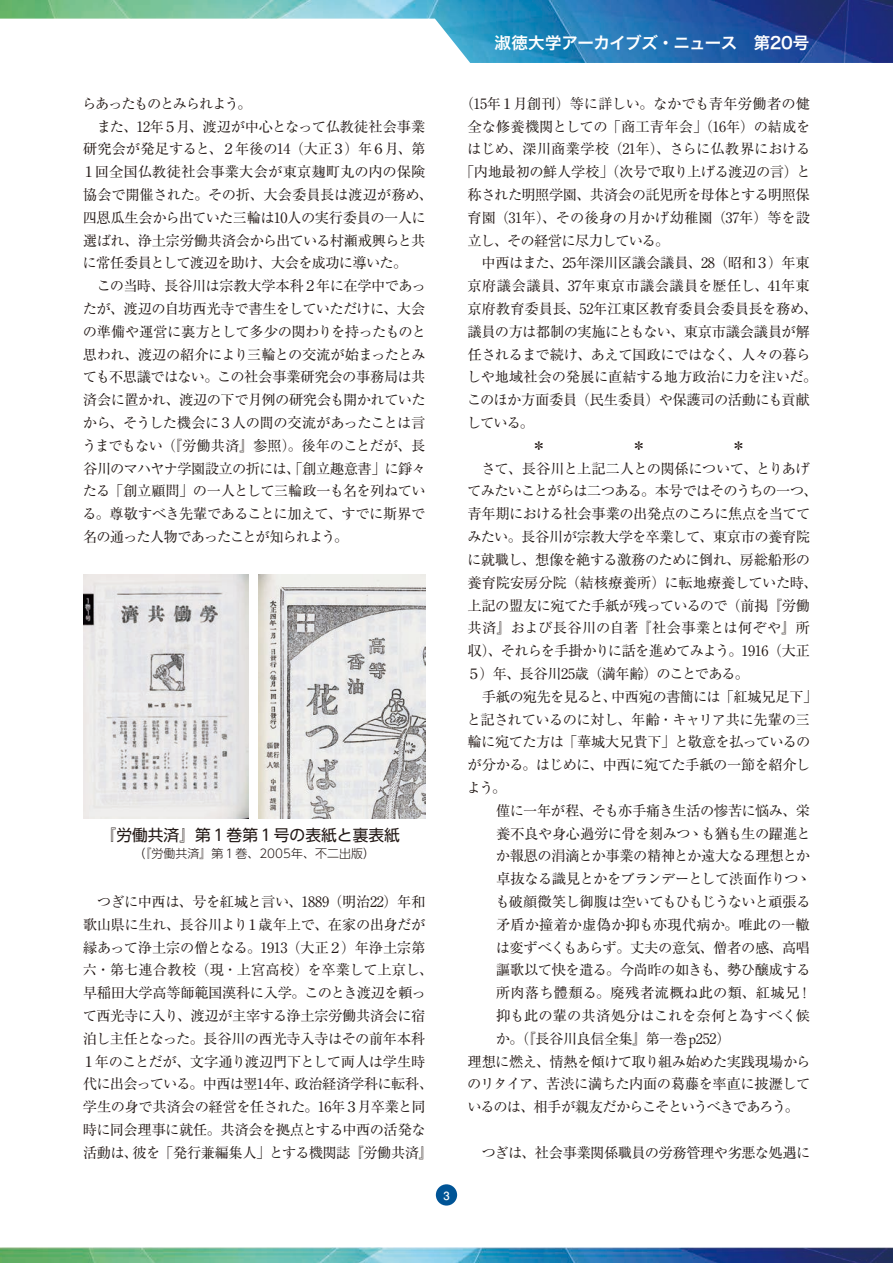
<style>
.page{position:relative;width:893px;height:1263px;background:#fff}
.page>*{position:absolute;margin:0;border:0;box-sizing:border-box;transform-origin:0 0}
.t1{font:16.5px "Hira Kaku Pro W6";letter-spacing:-.02em;color:#fff}
.t2{font:15.75px "UD Shin Go Pro";color:#231916}
.t3{font:14.25px/22.8px "Ryumin Pro";letter-spacing:-.03em;color:#231916}
.t4{font:14.25px "Ryumin Pro";letter-spacing:-.005em;color:#231916}
.t5{font:14.25px "Ryumin Pro";letter-spacing:-.01em;color:#231916}
.t6{font:14.25px "Ryumin Pro";letter-spacing:.01em;color:#231916}
.t7{font:14.25px "Ryumin Pro";letter-spacing:.025em;color:#231916}
.t8{font:14.25px "Ryumin Pro";letter-spacing:-.075em;color:#231916}
.t9{font:14.25px "Ryumin Pro";letter-spacing:-.05em;color:#231916}
.t10{font:14.25px "Ryumin Pro";letter-spacing:-.07em;color:#231916}
.t11{font:14.25px "Ryumin Pro";letter-spacing:-.06em;color:#231916}
.t12{font:14.25px "Ryumin Pro";letter-spacing:-.09em;color:#231916}
.t13{font:300 12px "UD Shin Go Pro";color:#231916}
.t14{font:700 11.25px "Futo Go B101 Pro";color:#fff}
.s1{font-family:"Adobe Caslon Pro";font-size:15.15px}
.s2{font-family:"Ryumin Pr 6 N"}
</style>
<div class="page">
<div style="left:436px;top:1184px;width:21px;height:21px;background:#005496;border-radius:50%"></div>
<img style="left:1px;top:0;width:892px;height:63px">
<img style="left:1px;top:1247px;width:892px;height:16px">
<svg style="left:0;top:0;width:1px;height:19px"></svg>
<svg style="left:0;top:1247px;width:1px;height:16px"></svg>
<img style="left:83px;top:575px;width:165px;height:243px">
<img style="left:259px;top:575px;width:166px;height:243px">
<p class="t12" style="left:82px;top:92px;width:171px">らあったものとみられよう。</p>
<p class="t3" style="left:97px;top:114px;width:330px">また、12年５月、渡辺が中心となって仏教徒社会事業</p>
<p class="t5" style="left:83px;top:138px;width:344px">研究会が発足すると、２年後の14（大正３）年６月、第</p>
<p class="t6" style="left:82px;top:161px;width:345px">１回全国仏教徒社会事業大会が東京麹町丸の内の保険</p>
<p class="t5" style="left:83px;top:184px;width:352px">協会で開催された。その折、大会委員長は渡辺が務め、</p>
<p class="t3" style="left:83px;top:205px;width:344px">四恩瓜生会から出ていた三輪は10人の実行委員の一人に</p>
<p class="t3" style="left:83px;top:228px;width:344px">選ばれ、浄土宗労働共済会から出ている村瀬戒興らと共</p>
<p class="t9" style="left:83px;top:252px;width:326px">に常任委員として渡辺を助け、大会を成功に導いた。</p>
<p class="t3" style="left:97px;top:274px;width:331px">この当時、長谷川は宗教大学本科２年に在学中であっ</p>
<p class="t3" style="left:83px;top:296px;width:344px">たが、渡辺の自坊西光寺で書生をしていただけに、大会</p>
<p class="t3" style="left:83px;top:319px;width:345px">の準備や運営に裏方として多少の関わりを持ったものと</p>
<p class="t3" style="left:83px;top:342px;width:344px">思われ、渡辺の紹介により三輪との交流が始まったとみ</p>
<p class="t3" style="left:83px;top:365px;width:344px">ても不思議ではない。この社会事業研究会の事務局は共</p>
<p class="t3" style="left:83px;top:388px;width:344px">済会に置かれ、渡辺の下で月例の研究会も開かれていた</p>
<p class="t3" style="left:83px;top:410px;width:344px">から、そうした機会に３人の間の交流があったことは言</p>
<p class="t3" style="left:82px;top:433px;width:345px">うまでもない（『労働共済』参照）。後年のことだが、長</p>
<p class="t3" style="left:83px;top:456px;width:345px">谷川のマハヤナ学園設立の折には、「創立趣意書」に錚々</p>
<p class="t3" style="left:83px;top:479px;width:344px">たる「創立顧問」の一人として三輪政一も名を列ねてい</p>
<p class="t3" style="left:83px;top:502px;width:344px">る。尊敬すべき先輩であることに加えて、すでに斯界で</p>
<p class="t10" style="left:83px;top:526px;width:267px">名の通った人物であったことが知られよう。</p>
<p class="t2" style="left:101px;top:822px;width:301px">『労働共済』第１巻第１号の表紙と裏表紙</p>
<p class="t13" style="left:133px;top:844px;width:243px">（『労働共済』第１巻、2005年、不二出版）</p>
<p class="t3" style="left:82px;top:889px;width:353px;text-align:center">つぎに中西は、号を紅城と言い、1889（明治22）年和<br>歌山県に生れ、長谷川より１歳年上で、在家の出身だが縁あって浄土宗の僧となる。1913（大正２）年浄土宗第六・第七連合教校（現・上宮高校）を卒業して上京し、早稲田大学高等師範国漢科に入学。このとき渡辺を頼って西光寺に入り、渡辺が主宰する浄土宗労働共済会に宿泊し主任となった。長谷川の西光寺入寺はその前年本科<br>１年のことだが、文字通り渡辺門下として両人は学生時代に出会っている。中西は翌14年、政治経済学科に転科、学生の身で共済会の経営を任された。16年３月卒業と同時に同会理事に就任。共済会を拠点とする中西の活発な活動は、彼を「発行兼編集人」とする機関誌『労働共済』</p>
<p class="t14" style="left:443px;top:1186px;width:8px">3</p>
<p class="t1" style="left:494px;top:28px;width:316px">淑徳大学アーカイブズ・ニュース　第20号</p>
<p class="t3" style="left:460px;top:91px;width:352px">（15年１月創刊）等に詳しい。なかでも青年労働者の健</p>
<p class="t4" style="left:468px;top:115px;width:344px">全な修養機関としての「商工青年会」（16年）の結成を</p>
<p class="t4" style="left:467px;top:138px;width:345px">はじめ、深川商業学校（21年）、さらに仏教界における</p>
<p class="t3" style="left:460px;top:160px;width:352px">「内地最初の鮮人学校」（次号で取り上げる渡辺の言）と</p>
<p class="t3" style="left:468px;top:182px;width:344px">称された明照学園、共済会の託児所を母体とする明照保</p>
<p class="t4" style="left:467px;top:206px;width:344px">育園（31年）、その後身の月かげ幼稚園（37年）等を設</p>
<p class="t11" style="left:467px;top:229px;width:203px">立し、その経営に尽力している。</p>
<p class="t3" style="left:481px;top:251px;width:330px">中西はまた、25年深川区議会議員、28（昭和３）年東</p>
<p class="t7" style="left:468px;top:275px;width:344px">京府議会議員、37年東京市議会議員を歴任し、41年東</p>
<p class="t5" style="left:468px;top:298px;width:352px">京府教育委員長、52年江東区教育委員会委員長を務め、</p>
<p class="t3" style="left:468px;top:319px;width:344px">議員の方は都制の実施にともない、東京市議会議員が解</p>
<p class="t3" style="left:468px;top:342px;width:344px">任されるまで続け、あえて国政にではなく、人々の暮ら</p>
<p class="t3" style="left:467px;top:365px;width:352px">しや地域社会の発展に直結する地方政治に力を注いだ。</p>
<p class="t3" style="left:467px;top:388px;width:344px">このほか方面委員（民生委員）や保護司の活動にも貢献</p>
<p class="t3" style="left:467px;top:410px;width:69px">している。</p>
<p class="t3" style="left:467px;top:456px;width:353px;text-indent:15px">さて、長谷川と上記二人との関係について、とりあげてみたいことがらは二つある。本号ではそのうちの一つ、青年期における社会事業の出発点のころに焦点を当ててみたい。長谷川が宗教大学を卒業して、東京市の養育院に就職し、想像を絶する激務のために倒れ、房総船形の養育院安房分院（結核療養所）に転地療養していた時、上記の盟友に宛てた手紙が残っているので（前掲『労働共済』および長谷川の自著『社会事業とは何ぞや』所収）、それらを手掛かりに話を進めてみよう。1916（大正<br>５）年、長谷川25歳（満年齢）のことである。</p>
<p class="t3" style="left:467px;top:684px;width:352px;text-indent:15px">手紙の宛先を見ると、中西宛の書簡には「紅城兄足下」と記されているのに対し、年齢・キャリア共に先輩の三輪に宛てた方は「華城大兄貴下」と敬意を払っているのが分かる。はじめに、中西に宛てた手紙の一節を紹介しよう。</p>
<p class="t3" style="left:496px;top:798px;width:315px">僅に一年が程、そも亦手痛き生活の惨苦に悩み、栄</p>
<p class="t3" style="left:496px;top:821px;width:316px">養不良や身心過労に骨を刻みつゝも猶も生の躍進と</p>
<p class="t3" style="left:496px;top:844px;width:316px">か報恩の涓滴とか事業の精神とか遠大なる理想とか</p>
<p class="t3" style="left:496px;top:866px;width:317px">卓抜なる識見とかをブランデーとして渋面作りつゝ</p>
<p class="t3" style="left:495px;top:889px;width:317px">も破顔微笑し御腹は空いてもひもじうないと頑張る</p>
<p class="t6" style="left:496px;top:913px;width:315px">矛盾か撞着か虚偽か抑も亦現代病か。唯此の一轍</p>
<p class="t3" style="left:496px;top:935px;width:316px">は変ずべくもあらず。丈夫の意気、僧者の感、高唱</p>
<p class="t3" style="left:496px;top:958px;width:316px">謳歌以て快を遣る。今尚昨の如きも、勢ひ醸成する</p>
<p class="t7" style="left:496px;top:982px;width:329px">所肉落ち體頽る。廃残者流概ね此の類、紅城兄！　</p>
<p class="t6" style="left:496px;top:1004px;width:315px">抑も此の輩の共済処分はこれを奈何と為すべく候</p>
<p class="t3" style="left:496px;top:1026px;width:236px">か。（『長谷川良信全集』第一巻<span class="s1">p</span>252）</p>
<p class="t3" style="left:468px;top:1049px;width:344px">理想に燃え、情熱を傾けて取り組み始めた実践現場から</p>
<p class="t3" style="left:467px;top:1072px;width:344px">のリタイア、苦渋に満ちた内面の<span class="s2">葛</span>藤を率直に披瀝して</p>
<p class="t8" style="left:467px;top:1096px;width:333px">いるのは、相手が親友だからこそというべきであろう。</p>
<p class="t3" style="left:482px;top:1140px;width:330px">つぎは、社会事業関係職員の労務管理や劣悪な処遇に</p>
</div>
